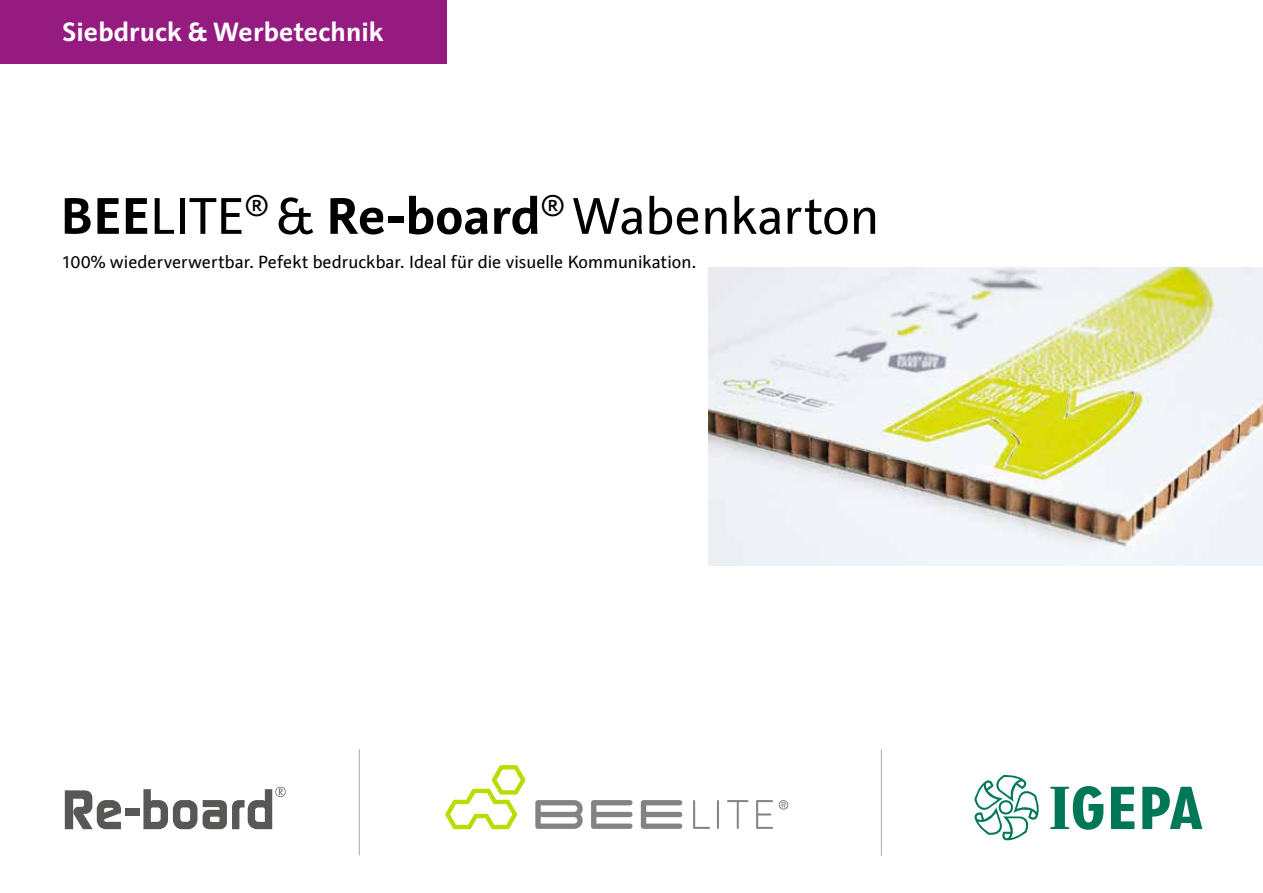
<style>
.page{position:relative;width:1263px;height:893px;background:#fff}
.page>*{position:absolute;margin:0;border:0;box-sizing:border-box;transform-origin:0 0}
.t1{font:52.5px "Raldo";color:#000}
.t2{font:700 27px "Raldo";color:#fff}
.t3{font:18px "Raldo";color:#000}
.s1{font-weight:700}
</style>
<div class="page">
<div style="left:0;top:0;width:446px;height:64px;background:#951b81"></div>
<svg style="left:974px;top:775px;width:65px;height:65px"></svg>
<svg style="left:1111px;top:787px;width:23px;height:42px"></svg>
<svg style="left:1142px;top:787px;width:60px;height:42px"></svg>
<svg style="left:1050px;top:786px;width:53px;height:44px"></svg>
<img style="left:709px;top:268px;width:554px;height:298px">
<svg style="left:445px;top:765px;width:80px;height:64px"></svg>
<svg style="left:535px;top:800px;width:147px;height:29px"></svg>
<svg style="left:693px;top:800px;width:17px;height:29px"></svg>
<hr style="left:717px;top:800px;width:2px;height:29px;background:#838386">
<svg style="left:727px;top:800px;width:21px;height:29px"></svg>
<svg style="left:756px;top:800px;width:17px;height:29px"></svg>
<svg style="left:779px;top:800px;width:9px;height:10px"></svg>
<svg style="left:143px;top:789px;width:54px;height:40px"></svg>
<div style="left:125px;top:808px;width:15px;height:7px;background:#575756"></div>
<svg style="left:65px;top:790px;width:56px;height:39px"></svg>
<svg style="left:203px;top:787px;width:83px;height:42px"></svg>
<hr style="left:359px;top:750px;width:1px;height:105px;background:#b3b2b2">
<hr style="left:881px;top:750px;width:1px;height:105px;background:#b3b2b2">
<h2 class="t2" style="left:63px;top:16px;width:323px">Siebdruck &amp; Werbetechnik</h2>
<h1 class="t1" style="left:61px;top:186px;width:820px"><span class="s1">BEE</span>LITE<sup>®</sup> &amp; <span class="s1">Re-board</span><sup>®</sup> Wabenkarton</h1>
<p class="t3" style="left:62px;top:251px;width:636px">100% wiederverwertbar. Pefekt bedruckbar. Ideal für die visuelle Kommunikation.</p>
</div>
